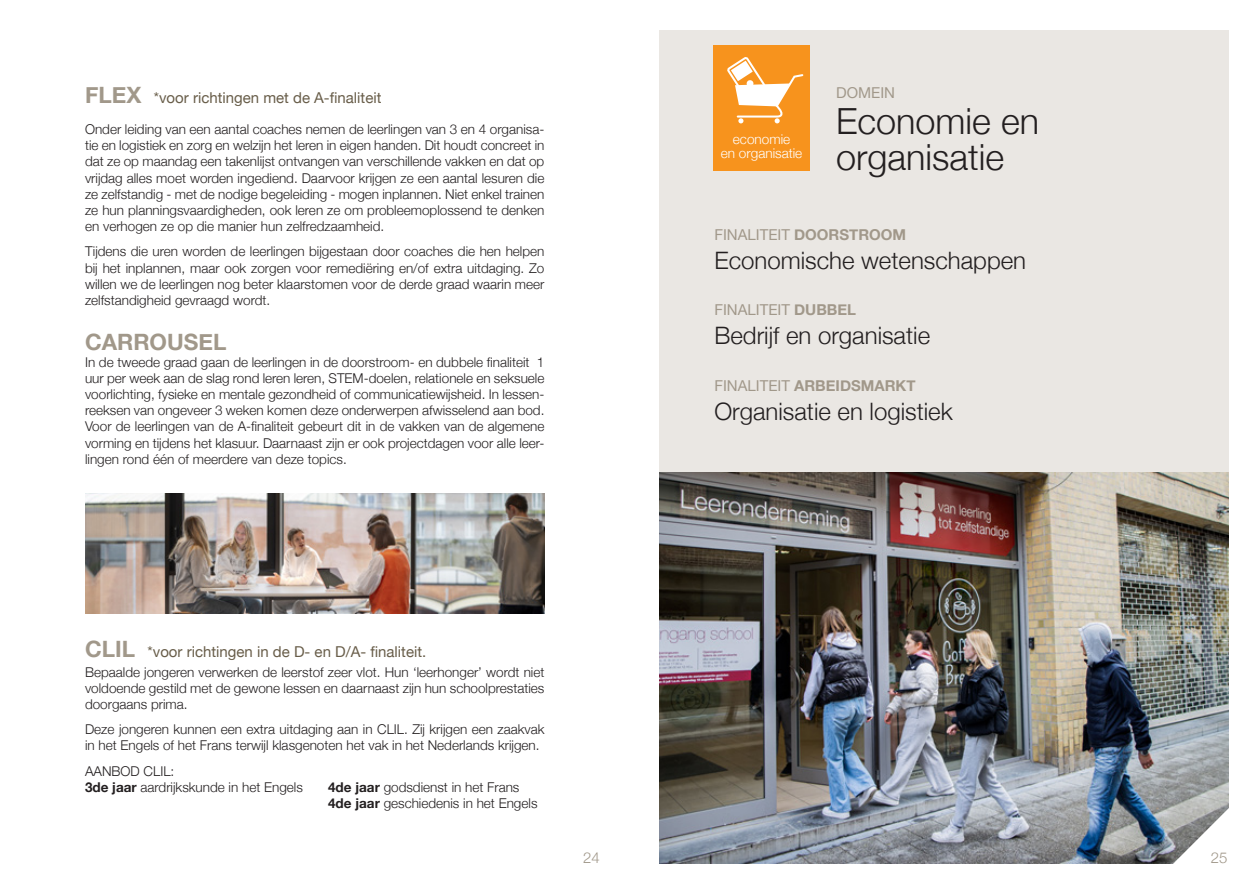
<style>
.page{position:relative;width:1259px;height:893px;background:#fff}
.page>*{position:absolute;margin:0;border:0;box-sizing:border-box;transform-origin:0 0}
.t1{font:300 36px "Helvetica Neue";color:#231f20}
.t2{font:300 24px "Helvetica Neue";color:#231f20}
.t3{font:700 22.5px "Helvetica Neue";color:#a1988a}
.t4{font:15px "Helvetica Neue";color:#685d49}
.t5{font:15px "Helvetica Neue";color:#a1988a}
.t6{font:700 15px "Helvetica Neue";color:#a1988a}
.t7{font:300 15px "Helvetica Neue";color:#a1988a}
.t8{font:300 13.5px/16.2px "Helvetica Neue";color:#231f20;text-align:justify}
.t9{font:300 13.5px/13.5px "Helvetica Neue";color:#fff;text-align:center}
.s1{font-weight:700;font-size:22.5px;color:#a1988a}
.s2{font-weight:700}
.s3{font-weight:400}
</style>
<div class="page">
<img style="left:85px;top:493px;width:459px;height:120px">
<div style="left:659px;top:30px;width:570px;height:480px;background:#eae7e3"></div>
<img style="left:659px;top:472px;width:570px;height:391px">
<div style="left:713px;top:45px;width:96px;height:125px;background:#f7931d"></div>
<svg style="left:727px;top:57px;width:77px;height:66px"></svg>
<svg style="left:1168px;top:808px;width:61px;height:56px"></svg>
<p class="t4" style="left:85px;top:87px;width:298px"><span class="s1">FLEX</span> *voor richtingen met de A-finaliteit</p>
<p class="t8" style="left:85px;top:120px;width:461px">Onder leiding van een aantal coaches nemen de leerlingen van 3 en 4 organisa&shy;tie en logistiek en zorg en welzijn het leren in eigen handen. Dit houdt concreet in dat ze op maandag een takenlijst ontvangen van verschillende vakken en dat op vrijdag alles moet worden ingediend. Daarvoor krijgen ze een aantal lesuren die ze zelfstandig - met de nodige begeleiding - mogen inplannen. Niet enkel trainen ze hun planningsvaardigheden, ook leren ze om probleemoplossend te denken en verhogen ze op die manier hun zelfredzaamheid.</p>
<p class="t8" style="left:85px;top:242px;width:461px">Tijdens die uren worden de leerlingen bijgestaan door coaches die hen helpen bij het inplannen, maar ook zorgen voor remediëring en/of extra uitdaging. Zo willen we de leerlingen nog beter klaarstomen voor de derde graad waarin meer zelfstandigheid gevraagd wordt.</p>
<p class="t3" style="left:85px;top:325px;width:143px">CARROUSEL</p>
<p class="t8" style="left:85px;top:353px;width:461px">In de tweede graad gaan de leerlingen in de doorstroom- en dubbele finaliteit 1 uur per week aan de slag rond leren leren, STEM-doelen, relationele en seksuele voorlichting, fysieke en mentale gezondheid of communicatiewijsheid. In lessen&shy;reeksen van ongeveer 3 weken komen deze onderwerpen afwisselend aan bod.</p>
<p class="t8" style="left:85px;top:418px;width:461px">Voor de leerlingen van de A-finaliteit gebeurt dit in de vakken van de algemene vorming en tijdens het klasuur. Daarnaast zijn er ook projectdagen voor alle leer&shy;lingen rond één of meerdere van deze topics.</p>
<p class="t4" style="left:85px;top:641px;width:343px"><span class="s1">CLIL</span> *voor richtingen in de D- en D/A- finaliteit.</p>
<p class="t8" style="left:85px;top:663px;width:461px">Bepaalde jongeren verwerken de leerstof zeer vlot. Hun ‘leerhonger’ wordt niet voldoende gestild met de gewone lessen en daarnaast zijn hun schoolprestaties doorgaans prima.</p>
<p class="t8" style="left:85px;top:720px;width:461px">Deze jongeren kunnen een extra uitdaging aan in CLIL. Zij krijgen een zaakvak in het Engels of het Frans terwijl klasgenoten het vak in het Nederlands krijgen.</p>
<p class="t8" style="left:85px;top:762px;width:91px">AANBOD CLIL:</p>
<p class="t8" style="left:85px;top:778px;width:219px"><span class="s2">3de jaar</span> aardrijkskunde in het Engels</p>
<p class="t8" style="left:328px;top:778px;width:193px"><span class="s2">4de jaar</span> godsdienst in het Frans</p>
<p class="t8" style="left:328px;top:794px;width:211px"><span class="s2">4de jaar</span> geschiedenis in het Engels</p>
<p class="t7" style="left:583px;top:846px;width:18px">24</p>
<p class="t9" style="left:721px;top:131px;width:83px">economie<br>en organisatie</p>
<p class="t5" style="left:836px;top:82px;width:60px">DOMEIN</p>
<p class="t1" style="left:836px;top:92px;width:204px">Economie en</p>
<p class="t1" style="left:836px;top:128px;width:170px">organisatie</p>
<p class="t5" style="left:714px;top:224px;width:193px">FINALITEIT <span class="s2">DOORSTROOM</span></p>
<p class="t2" style="left:714px;top:241px;width:313px">Economische wetenschappen</p>
<p class="t5" style="left:714px;top:299px;width:143px">FINALITEIT <span class="s2">DUBBEL</span></p>
<p class="t2" style="left:714px;top:316px;width:217px">Bedrijf en organisatie</p>
<p class="t6" style="left:714px;top:374px;width:203px"><span class="s3">FINALITEIT</span> ARBEIDSMARKT</p>
<p class="t2" style="left:714px;top:392px;width:240px">Organisatie en logistiek</p>
<p class="t7" style="left:1211px;top:845px;width:18px">25</p>
</div>
